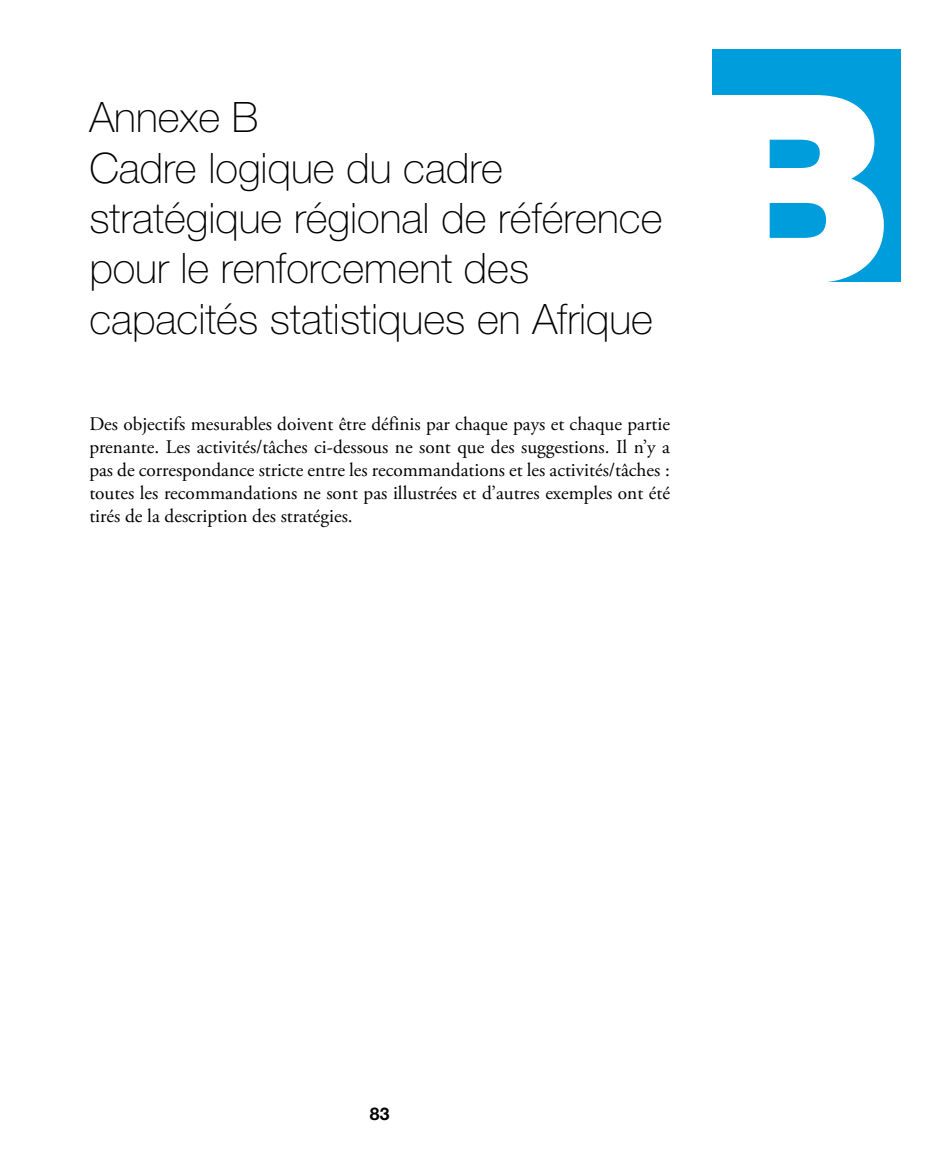
<style>
.page{position:relative;width:943px;height:1166px;background:#fff}
.page>*{position:absolute;margin:0;border:0;box-sizing:border-box;transform-origin:0 0}
.t1{font:900 262.5px "Helvetica Neue";color:#fff}
.t2{font:100 42px/50.4px "Helvetica Neue";color:#000}
.t3{font:19.25px/23.1px "Adobe Garamond Pro";color:#000;text-align:justify}
.t4{font:700 17.5px "Helvetica Neue";color:#000}
</style>
<div class="page">
<div style="left:712px;top:50px;width:188px;height:232px;background:#009ddc"></div>
<h2 class="t2" style="left:89px;top:92px;width:574px">Annexe B<br>Cadre logique du cadre stratégique régional de référence pour le renforcement des capacités statistiques en Afrique</h2>
<p class="t3" style="left:89px;top:413px;width:582px">Des objectifs mesurables doivent être définis par chaque pays et chaque partie prenante. Les activités/tâches ci-dessous ne sont que des suggestions. Il n’y a pas de correspondance stricte entre les recommandations et les activités/tâches : toutes les recommandations ne sont pas illustrées et d’autres exemples ont été tirés de la description des stratégies.</p>
<h1 class="t1" style="left:697px;top:32px;width:196px">B</h1>
<p class="t4" style="left:370px;top:1103px;width:20px">83</p>
</div>
